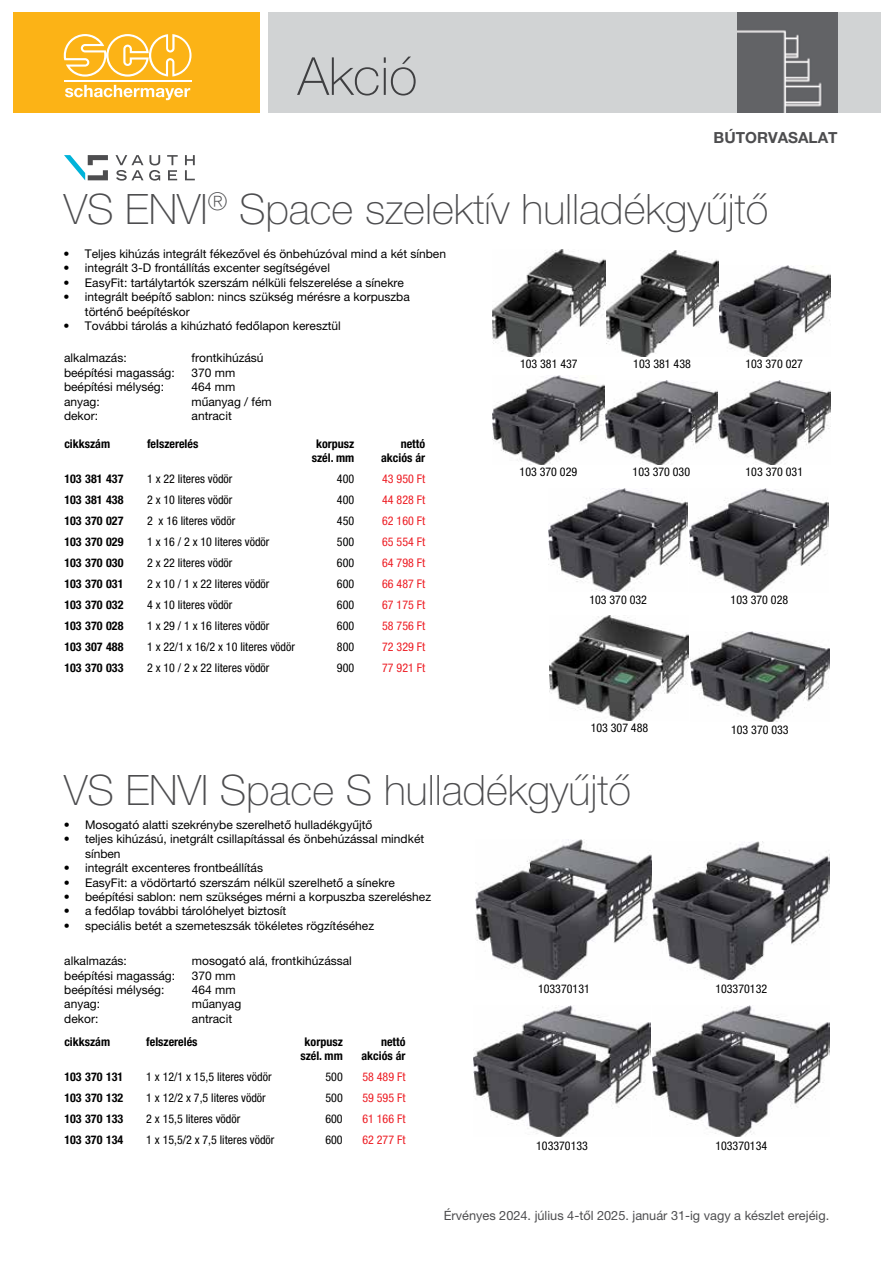
<style>
.page{position:relative;width:893px;height:1263px;background:#fff}
.page>*{position:absolute;margin:0;border:0;box-sizing:border-box;transform-origin:0 0}
.t1{font:100 52.5px "Helvetica Neue LT Pro";color:#4d4d4f}
.t2{font:100 42px "Helvetica Neue LT Pro";color:#4d4d4f}
.t3{font:700 15.3px "Helvetica Neue LT Pro";color:#4d4d4f}
.t4{font:12.75px "Helvetica Neue LT Pro";color:#4d4d4f}
.t5{font:12px/14.4px "Helvetica Neue LT Pro";color:#000}
.t6{font:condensed 12px "Helvetica Neue LT Pro";color:#000}
.t7{font:700 condensed 12px/14.4px "Helvetica Neue LT Pro";color:#000;text-align:center}
.t8{font:condensed 12px "Helvetica Neue LT Pro";color:#ed1d24}
</style>
<div class="page">
<svg style="left:185px;top:155px;width:10px;height:25px"></svg>
<svg style="left:167px;top:155px;width:11px;height:25px"></svg>
<svg style="left:116px;top:155px;width:44px;height:26px"></svg>
<svg style="left:64px;top:155px;width:44px;height:25px"></svg>
<img style="left:550px;top:616px;width:139px;height:104px">
<img style="left:718px;top:266px;width:112px;height:91px">
<img style="left:690px;top:488px;width:139px;height:104px">
<img style="left:492px;top:375px;width:112px;height:89px">
<img style="left:605px;top:381px;width:225px;height:83px">
<img style="left:549px;top:488px;width:139px;height:104px">
<img style="left:690px;top:631px;width:139px;height:91px">
<img style="left:492px;top:249px;width:226px;height:108px">
<img style="left:475px;top:839px;width:178px;height:140px">
<img style="left:653px;top:841px;width:177px;height:138px">
<img style="left:473px;top:1005px;width:178px;height:131px">
<img style="left:653px;top:1005px;width:177px;height:131px">
<div style="left:13px;top:13px;width:246px;height:100px;background:#fcb316"></div>
<div style="left:268px;top:13px;width:612px;height:100px;background:#d1d3d4"></div>
<svg style="left:64px;top:34px;width:128px;height:43px"></svg>
<svg style="left:65px;top:85px;width:125px;height:15px"></svg>
<hr style="left:64px;top:81px;width:128px;height:1px;background:#fff">
<img style="left:737px;top:13px;width:100px;height:100px">
<h1 class="t1" style="left:298px;top:46px;width:121px">Akció</h1>
<p class="t3" style="left:714px;top:128px;width:125px">BÚTORVASALAT</p>
<h2 class="t2" style="left:64px;top:185px;width:706px">VS ENVI<sup>®</sup> Space szelektív hulladékgyűjtő</h2>
<p class="t5" style="left:64px;top:246px;width:384px">• Teljes kihúzás integrált fékezővel és önbehúzóval mind a két sínben</p>
<p class="t5" style="left:64px;top:261px;width:268px">• integrált 3-D frontállítás excenter segítségével</p>
<p class="t5" style="left:64px;top:275px;width:342px">• EasyFit: tartálytartók szerszám nélküli felszerelése a sínekre</p>
<p class="t5" style="left:85px;top:290px;width:326px;text-indent:-21px">• integrált beépítő sablon: nincs szükség mérésre a korpuszba történő beépítéskor</p>
<p class="t5" style="left:64px;top:318px;width:279px">• További tárolás a kihúzható fedőlapon keresztül</p>
<p class="t5" style="left:64px;top:351px;width:64px">alkalmazás:</p>
<p class="t5" style="left:192px;top:351px;width:73px">frontkihúzású</p>
<p class="t5" style="left:64px;top:365px;width:112px">beépítési magasság:</p>
<p class="t5" style="left:192px;top:365px;width:45px">370 mm</p>
<p class="t5" style="left:64px;top:380px;width:102px">beépítési mélység:</p>
<p class="t5" style="left:192px;top:380px;width:45px">464 mm</p>
<p class="t5" style="left:64px;top:394px;width:37px">anyag:</p>
<p class="t5" style="left:192px;top:394px;width:82px">műanyag / fém</p>
<p class="t5" style="left:64px;top:408px;width:36px">dekor:</p>
<p class="t5" style="left:192px;top:408px;width:42px">antracit</p>
<p class="t7" style="left:64px;top:436px;width:47px">cikkszám</p>
<p class="t7" style="left:147px;top:436px;width:53px">felszerelés</p>
<p class="t7" style="left:312px;top:436px;width:44px">korpusz szél. mm</p>
<p class="t7" style="left:381px;top:436px;width:45px;text-align:right">nettó akciós ár</p>
<p class="t7" style="left:64px;top:471px;width:61px">103 381 437</p>
<p class="t6" style="left:147px;top:471px;width:87px">1 x 22 literes vödör</p>
<p class="t6" style="left:337px;top:471px;width:19px">400</p>
<p class="t8" style="left:382px;top:471px;width:44px">43 950 Ft</p>
<p class="t7" style="left:64px;top:492px;width:61px">103 381 438</p>
<p class="t6" style="left:147px;top:492px;width:87px">2 x 10 literes vödör</p>
<p class="t6" style="left:337px;top:492px;width:19px">400</p>
<p class="t8" style="left:382px;top:492px;width:44px">44 828 Ft</p>
<p class="t7" style="left:64px;top:513px;width:61px">103 370 027</p>
<p class="t6" style="left:147px;top:513px;width:90px">2 x 16 literes vödör</p>
<p class="t6" style="left:337px;top:513px;width:19px">450</p>
<p class="t8" style="left:382px;top:513px;width:44px">62 160 Ft</p>
<p class="t7" style="left:64px;top:534px;width:61px">103 370 029</p>
<p class="t6" style="left:147px;top:534px;width:124px">1 x 16 / 2 x 10 literes vödör</p>
<p class="t6" style="left:337px;top:534px;width:19px">500</p>
<p class="t8" style="left:382px;top:534px;width:44px">65 554 Ft</p>
<p class="t7" style="left:64px;top:555px;width:61px">103 370 030</p>
<p class="t6" style="left:147px;top:555px;width:87px">2 x 22 literes vödör</p>
<p class="t6" style="left:337px;top:555px;width:19px">600</p>
<p class="t8" style="left:382px;top:555px;width:44px">64 798 Ft</p>
<p class="t7" style="left:64px;top:576px;width:61px">103 370 031</p>
<p class="t6" style="left:147px;top:576px;width:124px">2 x 10 / 1 x 22 literes vödör</p>
<p class="t6" style="left:337px;top:576px;width:19px">600</p>
<p class="t8" style="left:382px;top:576px;width:44px">66 487 Ft</p>
<p class="t7" style="left:64px;top:597px;width:61px">103 370 032</p>
<p class="t6" style="left:147px;top:597px;width:87px">4 x 10 literes vödör</p>
<p class="t6" style="left:337px;top:597px;width:19px">600</p>
<p class="t8" style="left:382px;top:597px;width:44px">67 175 Ft</p>
<p class="t7" style="left:64px;top:618px;width:61px">103 370 028</p>
<p class="t6" style="left:147px;top:618px;width:124px">1 x 29 / 1 x 16 literes vödör</p>
<p class="t6" style="left:337px;top:618px;width:19px">600</p>
<p class="t8" style="left:382px;top:618px;width:44px">58 756 Ft</p>
<p class="t7" style="left:64px;top:639px;width:61px">103 307 488</p>
<p class="t6" style="left:147px;top:639px;width:149px">1 x 22/1 x 16/2 x 10 literes vödör</p>
<p class="t6" style="left:337px;top:639px;width:19px">800</p>
<p class="t8" style="left:382px;top:639px;width:44px">72 329 Ft</p>
<p class="t7" style="left:64px;top:660px;width:61px">103 370 033</p>
<p class="t6" style="left:147px;top:660px;width:124px">2 x 10 / 2 x 22 literes vödör</p>
<p class="t6" style="left:337px;top:660px;width:19px">900</p>
<p class="t8" style="left:382px;top:660px;width:44px">77 921 Ft</p>
<p class="t6" style="left:520px;top:357px;width:59px">103 381 437</p>
<p class="t6" style="left:633px;top:357px;width:59px">103 381 438</p>
<p class="t6" style="left:745px;top:357px;width:59px">103 370 027</p>
<p class="t6" style="left:520px;top:464px;width:59px">103 370 029</p>
<p class="t6" style="left:633px;top:464px;width:59px">103 370 030</p>
<p class="t6" style="left:745px;top:464px;width:59px">103 370 031</p>
<p class="t6" style="left:589px;top:592px;width:59px">103 370 032</p>
<p class="t6" style="left:591px;top:721px;width:59px">103 307 488</p>
<p class="t6" style="left:731px;top:593px;width:59px">103 370 028</p>
<p class="t6" style="left:731px;top:723px;width:59px">103 370 033</p>
<h2 class="t2" style="left:64px;top:766px;width:568px">VS ENVI Space S hulladékgyűjtő</h2>
<p class="t5" style="left:64px;top:817px;width:310px">• Mosogató alatti szekrénybe szerelhető hulladékgyűjtő</p>
<p class="t5" style="left:85px;top:832px;width:341px;text-indent:-21px">• teljes kihúzású, inetgrált csillapítással és önbehúzással mindkét sínben</p>
<p class="t5" style="left:64px;top:860px;width:201px">• integrált excenteres frontbeállítás</p>
<p class="t5" style="left:64px;top:875px;width:333px">• EasyFit: a vödörtartó szerszám nélkül szerelhető a sínekre</p>
<p class="t5" style="left:64px;top:889px;width:369px">• beépítési sablon: nem szükséges mérni a korpuszba szereléshez</p>
<p class="t5" style="left:64px;top:904px;width:224px">• a fedőlap további tárolóhelyet biztosít</p>
<p class="t5" style="left:64px;top:918px;width:312px">• speciális betét a szemeteszsák tökéletes rögzítéséhez</p>
<p class="t5" style="left:64px;top:953px;width:64px">alkalmazás:</p>
<p class="t5" style="left:192px;top:953px;width:162px">mosogató alá, frontkihúzással</p>
<p class="t5" style="left:64px;top:968px;width:112px">beépítési magasság:</p>
<p class="t5" style="left:192px;top:968px;width:45px">370 mm</p>
<p class="t5" style="left:64px;top:982px;width:102px">beépítési mélység:</p>
<p class="t5" style="left:192px;top:982px;width:45px">464 mm</p>
<p class="t5" style="left:64px;top:997px;width:37px">anyag:</p>
<p class="t5" style="left:192px;top:997px;width:51px">műanyag</p>
<p class="t5" style="left:64px;top:1011px;width:36px">dekor:</p>
<p class="t5" style="left:192px;top:1011px;width:42px">antracit</p>
<p class="t7" style="left:64px;top:1034px;width:47px">cikkszám</p>
<p class="t7" style="left:146px;top:1034px;width:53px">felszerelés</p>
<p class="t7" style="left:300px;top:1034px;width:44px">korpusz szél. mm</p>
<p class="t7" style="left:362px;top:1034px;width:45px;text-align:right">nettó akciós ár</p>
<p class="t7" style="left:64px;top:1069px;width:61px">103 370 131</p>
<p class="t6" style="left:146px;top:1069px;width:127px">1 x 12/1 x 15,5 literes vödör</p>
<p class="t6" style="left:325px;top:1069px;width:19px">500</p>
<p class="t8" style="left:362px;top:1069px;width:44px">58 489 Ft</p>
<p class="t7" style="left:64px;top:1090px;width:61px">103 370 132</p>
<p class="t6" style="left:146px;top:1090px;width:121px">1 x 12/2 x 7,5 literes vödör</p>
<p class="t6" style="left:325px;top:1090px;width:19px">500</p>
<p class="t8" style="left:362px;top:1090px;width:44px">59 595 Ft</p>
<p class="t7" style="left:64px;top:1111px;width:61px">103 370 133</p>
<p class="t6" style="left:146px;top:1111px;width:96px">2 x 15,5 literes vödör</p>
<p class="t6" style="left:325px;top:1111px;width:19px">600</p>
<p class="t8" style="left:362px;top:1111px;width:44px">61 166 Ft</p>
<p class="t7" style="left:64px;top:1132px;width:61px">103 370 134</p>
<p class="t6" style="left:146px;top:1132px;width:130px">1 x 15,5/2 x 7,5 literes vödör</p>
<p class="t6" style="left:325px;top:1132px;width:19px">600</p>
<p class="t8" style="left:362px;top:1132px;width:44px">62 277 Ft</p>
<p class="t6" style="left:538px;top:981px;width:53px">103370131</p>
<p class="t6" style="left:715px;top:981px;width:53px">103370132</p>
<p class="t6" style="left:536px;top:1138px;width:53px">103370133</p>
<p class="t6" style="left:715px;top:1138px;width:53px">103370134</p>
<p class="t4" style="left:444px;top:1208px;width:387px">Érvényes 2024. július 4-től 2025. január 31-ig vagy a készlet erejéig.</p>
</div>
